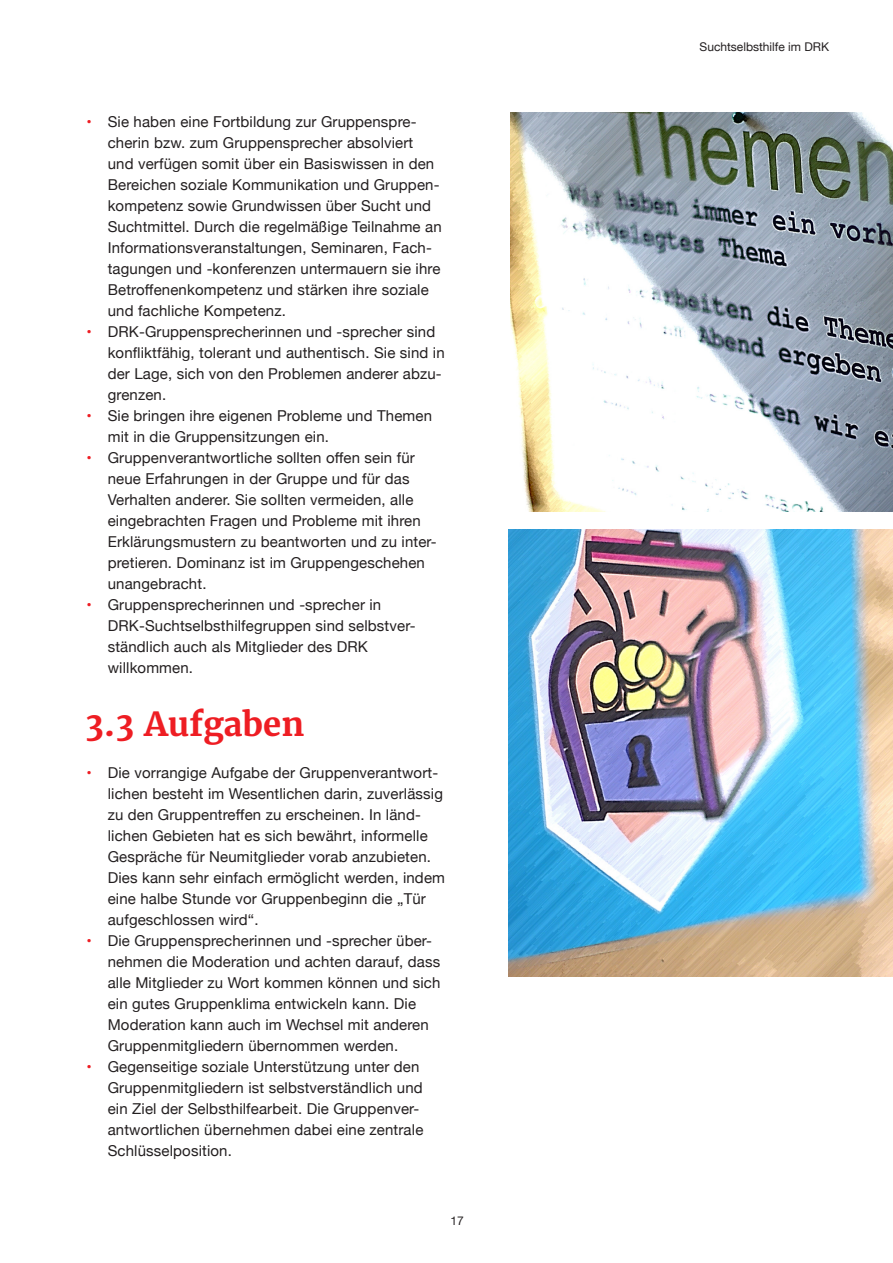
<style>
.page{position:relative;width:893px;height:1263px;background:#fff}
.page>*{position:absolute;margin:0;border:0;box-sizing:border-box;transform-origin:0 0}
.Headlinegröße_II_22{font:700 33px "Merriweather";color:#ee1d23}
.t1{font:15px/21px "Helvetica Neue";letter-spacing:.01em;color:#231f20}
.t2{font:12px "Helvetica Neue";color:#231f20}
.s1{color:#ee1d23}
</style>
<div class="page">
<img style="left:509px;top:529px;width:384px;height:448px">
<img style="left:510px;top:113px;width:383px;height:398px">
<p class="t1" style="left:108px;top:112px;width:335px;text-indent:-21px"><span class="s1">•</span> Sie haben eine Fortbildung zur Gruppenspre&shy;cherin bzw. zum Gruppensprecher absolviert und verfügen somit über ein Basiswissen in den Bereichen soziale Kommunikation und Gruppen&shy;kompetenz sowie Grundwissen über Sucht und Suchtmittel. Durch die regelmäßige Teilnahme an Informationsveranstaltungen, Seminaren, Fach&shy;tagungen und -konferenzen untermauern sie ihre Betroffenenkompetenz und stärken ihre soziale und fachliche Kompetenz.</p>
<p class="t1" style="left:108px;top:322px;width:339px;text-indent:-21px"><span class="s1">•</span> DRK-Gruppensprecherinnen und -sprecher sind konfliktfähig, tolerant und authentisch. Sie sind in der Lage, sich von den Problemen anderer abzu&shy;grenzen.</p>
<p class="t1" style="left:108px;top:406px;width:326px;text-indent:-21px"><span class="s1">•</span> Sie bringen ihre eigenen Probleme und Themen mit in die Gruppensitzungen ein.</p>
<p class="t1" style="left:108px;top:448px;width:331px;text-indent:-21px"><span class="s1">•</span> Gruppenverantwortliche sollten offen sein für neue Erfahrungen in der Gruppe und für das Verhalten anderer. Sie sollten vermeiden, alle eingebrachten Fragen und Probleme mit ihren Erklärungsmustern zu beantworten und zu inter&shy;pretieren. Dominanz ist im Gruppengeschehen unangebracht.</p>
<p class="t1" style="left:108px;top:595px;width:309px;text-indent:-21px"><span class="s1">•</span> Gruppensprecherinnen und -sprecher in DRK-Suchtselbsthilfegruppen sind selbstver&shy;ständlich auch als Mitglieder des DRK willkommen.</p>
<p class="Headlinegröße_II_22" style="left:85px;top:703px;width:221px">3.3 Aufgaben</p>
<p class="t1" style="left:108px;top:763px;width:339px;text-indent:-21px"><span class="s1">•</span> Die vorrangige Aufgabe der Gruppenverantwort&shy;lichen besteht im Wesentlichen darin, zuverlässig zu den Gruppentreffen zu erscheinen. In länd&shy;lichen Gebieten hat es sich bewährt, informelle Gespräche für Neumitglieder vorab anzubieten.<br>Dies kann sehr einfach ermöglicht werden, indem eine halbe Stunde vor Gruppenbeginn die „Tür aufgeschlossen wird“.</p>
<p class="t1" style="left:108px;top:931px;width:334px;text-indent:-21px"><span class="s1">•</span> Die Gruppensprecherinnen und -sprecher über&shy;nehmen die Moderation und achten darauf, dass alle Mitglieder zu Wort kommen können und sich ein gutes Gruppenklima entwickeln kann. Die Moderation kann auch im Wechsel mit anderen Gruppenmitgliedern übernommen werden.</p>
<p class="t1" style="left:108px;top:1057px;width:317px;text-indent:-21px"><span class="s1">•</span> Gegenseitige soziale Unterstützung unter den Gruppenmitgliedern ist selbstverständlich und ein Ziel der Selbsthilfearbeit. Die Gruppenver&shy;antwortlichen übernehmen dabei eine zentrale Schlüsselposition.</p>
<p class="t2" style="left:450px;top:1212px;width:15px">17</p>
<p class="t2" style="left:700px;top:38px;width:131px">Suchtselbsthilfe im DRK</p>
</div>
